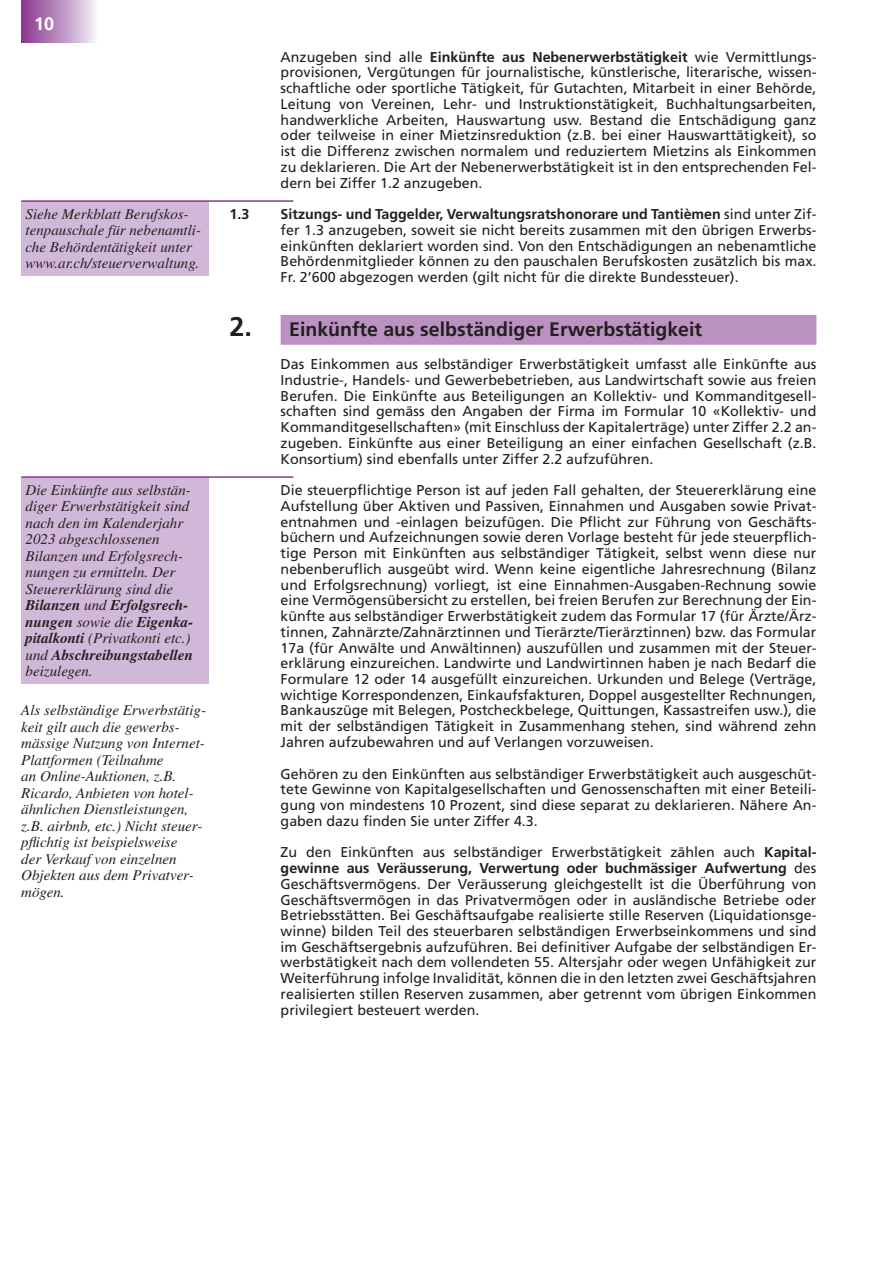
<style>
.page{position:relative;width:893px;height:1263px;background:#fff}
.page>*{position:absolute;margin:0;border:0;box-sizing:border-box;transform-origin:0 0}
.t1{font:700 19.5px "Frutiger LT Std";color:#231f20}
.t2{font:700 18px "Frutiger LT Std";color:#fff}
.t3{font:italic 15px/16.5px "Times LT Std";color:#231f20}
.t4{font:14.25px/15.8px "Frutiger LT Std";color:#231f20;text-align:justify}
.t5{font:700 14.25px "Frutiger LT Std";color:#231f20}
.s1{font-weight:700}
.s2{font-size:27px}
</style>
<div class="page">
<div style="left:21px;top:0;width:77px;height:43px;background:linear-gradient(to right,#88338f,#f3f1f7)"></div>
<div style="left:281px;top:315px;width:535px;height:30px;background:#bb91c2"></div>
<div style="left:21px;top:201px;width:187px;height:75px;background:#d2b8d8"></div>
<hr style="left:21px;top:200px;width:272px;height:2px;background:#8e3594">
<div style="left:21px;top:477px;width:187px;height:207px;background:#d2b8d8"></div>
<hr style="left:21px;top:476px;width:272px;height:2px;background:#8e3594">
<p class="t2" style="left:34px;top:13px;width:22px">10</p>
<p class="t3" style="left:26px;top:206px;width:177px">Siehe Merkblatt Berufskos&shy;tenpauschale für nebenamtli&shy;che Behördentätigkeit unter www.ar.ch/steuerverwaltung.</p>
<p class="t3" style="left:26px;top:482px;width:169px">Die Einkünfte aus selbstän&shy;diger Erwerbstätigkeit sind nach den im Kalenderjahr<br>2023 abgeschlossenen<br>Bilanzen und Erfolgsrech&shy;nungen zu ermitteln. Der<br>Steuererklärung sind die<br><span class="s1">Bilanzen</span> und <span class="s1">Erfolgsrech&shy;nungen</span> sowie die <span class="s1">Eigenka&shy;pitalkonti</span> (Privatkonti etc.) und <span class="s1">Abschreibungstabellen </span>beizulegen.</p>
<p class="t3" style="left:21px;top:702px;width:186px">Als selbständige Erwerbstätig&shy;keit gilt auch die gewerbs&shy;mässige Nutzung von Internet--<br>Plattformen (Teilnahme<br>an Online-Auktionen, z.B.<br>Ricardo, Anbieten von hotel&shy;ähnlichen Dienstleistungen, z.B. airbnb, etc.) Nicht steuer&shy;pflichtig ist beispielsweise<br>der Verkauf von einzelnen<br>Objekten aus dem Privatver&shy;mögen.</p>
<p class="t4" style="left:281px;top:49px;width:537px">Anzugeben sind alle <span class="s1">Einkünfte aus Nebenerwerbstätigkeit</span> wie Vermittlungs&shy;provisionen, Vergütungen für journalistische, künstlerische, literarische, wissen&shy;schaftliche oder sportliche Tätigkeit, für Gutachten, Mitarbeit in einer Behörde, Leitung von Vereinen, Lehr- und Instruktionstätigkeit, Buchhaltungsarbeiten, handwerkliche Arbeiten, Hauswartung usw. Bestand die Entschädigung ganz oder teilweise in einer Mietzinsreduktion (z.B. bei einer Hauswarttätigkeit), so ist die Differenz zwischen normalem und reduziertem Mietzins als Einkommen zu deklarieren. Die Art der Nebenerwerbstätigkeit ist in den entsprechenden Fel&shy;dern bei Ziffer 1.2 anzugeben.</p>
<p class="t5" style="left:230px;top:206px;width:21px">1.3</p>
<p class="t4" style="left:281px;top:206px;width:537px"><span class="s1">Sitzungs- und Taggelder, Verwaltungsratshonorare und Tantièmen</span> sind unter Zif&shy;fer 1.3 anzugeben, soweit sie nicht bereits zusammen mit den übrigen Erwerbs&shy;einkünften deklariert worden sind. Von den Entschädigungen an nebenamtliche Behördenmitglieder können zu den pauschalen Berufskosten zusätzlich bis max.<br>Fr. 2’600 abgezogen werden (gilt nicht für die direkte Bundessteuer).</p>
<h1 class="t1" style="left:230px;top:318px;width:474px"><span class="s2">2.</span> Einkünfte aus selbständiger Erwerbstätigkeit</h1>
<p class="t4" style="left:281px;top:356px;width:537px">Das Einkommen aus selbständiger Erwerbstätigkeit umfasst alle Einkünfte aus Industrie-, Handels- und Gewerbebetrieben, aus Landwirtschaft sowie aus freien Berufen. Die Einkünfte aus Beteiligungen an Kollektiv- und Kommanditgesell&shy;schaften sind gemäss den Angaben der Firma im Formular 10 «Kollektiv- und Kommanditgesellschaften» (mit Einschluss der Kapitalerträge) unter Ziffer 2.2 an&shy;zugeben. Einkünfte aus einer Beteiligung an einer einfachen Gesellschaft (z.B.<br>Konsortium) sind ebenfalls unter Ziffer 2.2 aufzuführen.</p>
<p class="t4" style="left:281px;top:482px;width:537px">Die steuerpflichtige Person ist auf jeden Fall gehalten, der Steuererklärung eine Aufstellung über Aktiven und Passiven, Einnahmen und Ausgaben sowie Privat&shy;entnahmen und -einlagen beizufügen. Die Pflicht zur Führung von Geschäfts&shy;büchern und Aufzeichnungen sowie deren Vorlage besteht für jede steuerpflich&shy;tige Person mit Einkünften aus selbständiger Tätigkeit, selbst wenn diese nur nebenberuflich ausgeübt wird. Wenn keine eigentliche Jahresrechnung (Bilanz und Erfolgsrechnung) vorliegt, ist eine Einnahmen-Ausgaben-Rechnung sowie eine Vermögensübersicht zu erstellen, bei freien Berufen zur Berechnung der Ein&shy;künfte aus selbständiger Erwerbstätigkeit zudem das Formular 17 (für Ärzte/Ärz&shy;tinnen, Zahnärzte/Zahnärztinnen und Tierärzte/Tierärztinnen) bzw. das Formular 17a (für Anwälte und Anwältinnen) auszufüllen und zusammen mit der Steuer&shy;erklärung einzureichen. Landwirte und Landwirtinnen haben je nach Bedarf die Formulare 12 oder 14 ausgefüllt einzureichen. Urkunden und Belege (Verträge, wichtige Korrespondenzen, Einkaufsfakturen, Doppel ausgestellter Rechnungen, Bankauszüge mit Belegen, Postcheckbelege, Quittungen, Kassastreifen usw.), die mit der selbständigen Tätigkeit in Zusammenhang stehen, sind während zehn Jahren aufzubewahren und auf Verlangen vorzuweisen.</p>
<p class="t4" style="left:281px;top:766px;width:537px">Gehören zu den Einkünften aus selbständiger Erwerbstätigkeit auch ausgeschüt&shy;tete Gewinne von Kapitalgesellschaften und Genossenschaften mit einer Beteili&shy;gung von mindestens 10 Prozent, sind diese separat zu deklarieren. Nähere An&shy;gaben dazu finden Sie unter Ziffer 4.3.</p>
<p class="t4" style="left:281px;top:844px;width:537px">Zu den Einkünften aus selbständiger Erwerbstätigkeit zählen auch <span class="s1">Kapital&shy;gewinne aus Veräusserung, Verwertung oder buchmässiger Aufwertung</span> des Geschäftsvermögens. Der Veräusserung gleichgestellt ist die Überführung von Geschäftsvermögen in das Privatvermögen oder in ausländische Betriebe oder Betriebsstätten. Bei Geschäftsaufgabe realisierte stille Reserven (Liquidationsge&shy;winne) bilden Teil des steuerbaren selbständigen Erwerbseinkommens und sind im Geschäftsergebnis aufzuführen. Bei definitiver Aufgabe der selbständigen Er&shy;werbstätigkeit nach dem vollendeten 55. Altersjahr oder wegen Unfähigkeit zur Weiterführung infolge Invalidität, können die in den letzten zwei Geschäftsjahren realisierten stillen Reserven zusammen, aber getrennt vom übrigen Einkommen privilegiert besteuert werden.</p>
</div>
